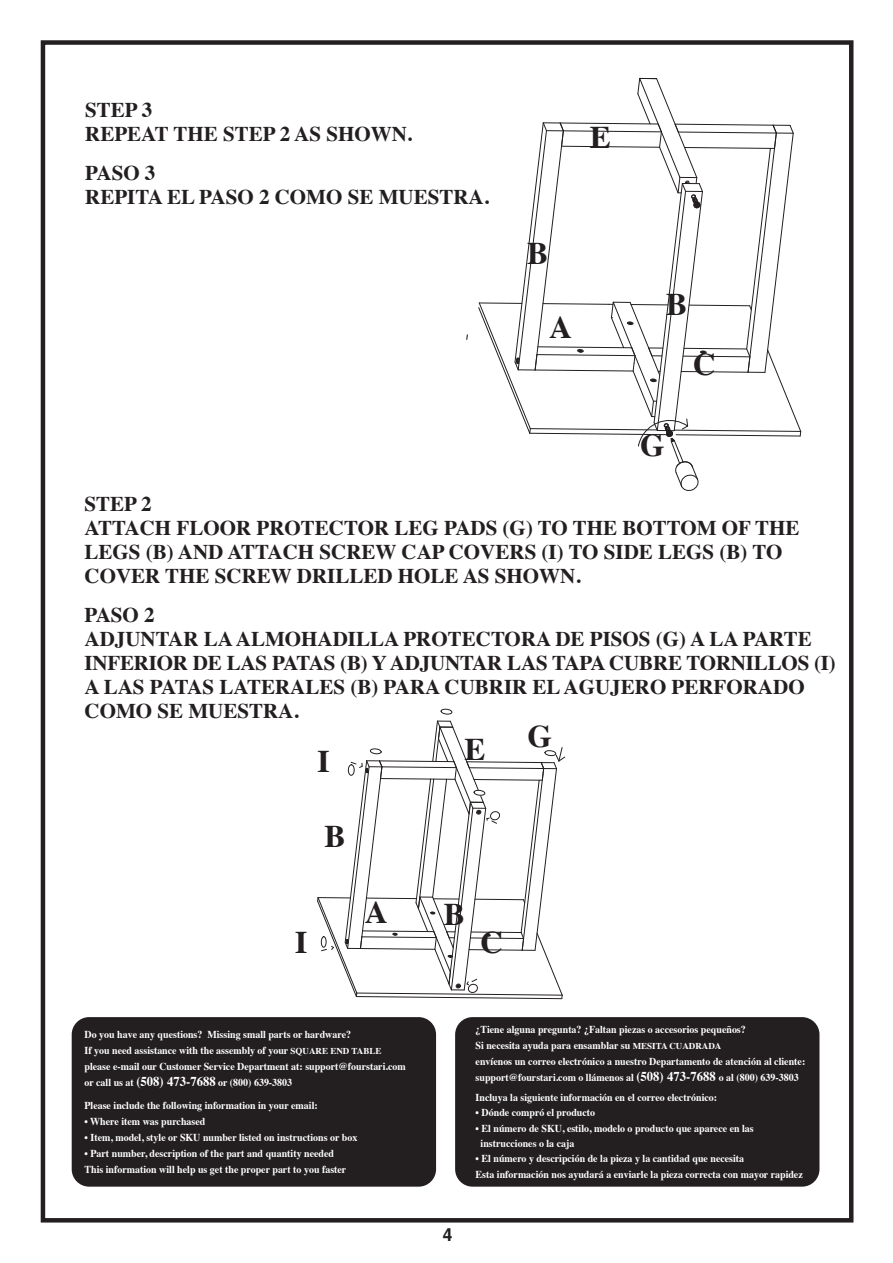
<style>
.page{position:relative;width:893px;height:1263px;background:#fff}
.page>*{position:absolute;margin:0;border:0;box-sizing:border-box;transform-origin:0 0}
.t1{font:700 31.5px "Times";color:#231f20}
.t2{font:700 21px/24px "Times";color:#231f20}
.t3{font:700 18px "Helvetica";color:#231f20;scale:.96 1}
.t4{font:700 10.65px/16.2px "Times";color:#fff;scale:.94 1}
.s1{font-size:9px}
.s2{font-size:13.5px}
</style>
<div class="page">
<div style="left:41px;top:40px;width:812px;height:1183px;border:4px solid #231f20"></div>
<div style="left:72px;top:1017px;width:364px;height:170px;background:#231f20;border-radius:17px"></div>
<div style="left:455px;top:1017px;width:364px;height:170px;background:#231f20;border-radius:17px"></div>
<svg style="left:317px;top:708px;width:248px;height:291px"></svg>
<svg style="left:478px;top:77px;width:323px;height:414px"></svg>
<h2 class="t2" style="left:85px;top:95px;width:328px">STEP 3<br>REPEAT THE STEP 2 AS SHOWN.</h2>
<h2 class="t2" style="left:85px;top:158px;width:405px">PASO 3<br>REPITA EL PASO 2 COMO SE MUESTRA.</h2>
<h1 class="t1" style="left:589px;top:108px;width:23px">E</h1>
<h1 class="t1" style="left:527px;top:224px;width:23px">B</h1>
<h1 class="t1" style="left:549px;top:297px;width:24px">A</h1>
<h1 class="t1" style="left:666px;top:274px;width:23px">B</h1>
<h1 class="t1" style="left:693px;top:334px;width:24px">C</h1>
<h1 class="t1" style="left:640px;top:415px;width:26px">G</h1>
<h2 class="t2" style="left:84px;top:489px;width:716px">STEP 2<br>ATTACH FLOOR PROTECTOR LEG PADS (G) TO THE BOTTOM OF THE LEGS (B) AND ATTACH SCREW CAP COVERS (I) TO SIDE LEGS (B) TO COVER THE SCREW DRILLED HOLE AS SHOWN.</h2>
<h2 class="t2" style="left:84px;top:600px;width:753px">PASO 2<br>ADJUNTAR LA ALMOHADILLA PROTECTORA DE PISOS (G) A LA PARTE INFERIOR DE LAS PATAS (B) Y ADJUNTAR LAS TAPA CUBRE TORNILLOS (I)<br>A LAS PATAS LATERALES (B) PARA CUBRIR EL AGUJERO PERFORADO COMO SE MUESTRA.</h2>
<h1 class="t1" style="left:317px;top:732px;width:14px">I</h1>
<h1 class="t1" style="left:324px;top:806px;width:23px">B</h1>
<h1 class="t1" style="left:464px;top:719px;width:23px">E</h1>
<h1 class="t1" style="left:295px;top:912px;width:14px">I</h1>
<h1 class="t1" style="left:365px;top:882px;width:24px">A</h1>
<h1 class="t1" style="left:444px;top:884px;width:23px">B</h1>
<h1 class="t1" style="left:480px;top:912px;width:24px">C</h1>
<h1 class="t1" style="left:527px;top:706px;width:26px">G</h1>
<p class="t4" style="left:84px;top:1025px;width:343px">Do you have any questions? Missing small parts or hardware?<br>If you need assistance with the assembly of your <span class="s1">SQUARE END TABLE </span>please e-mail our Customer Service Department at: support@fourstari.com or call us at <span class="s2">(508) 473-7688</span> or (800) 639-3803</p>
<p class="t4" style="left:84px;top:1096px;width:250px">Please include the following information in your email:</p>
<p class="t4" style="left:84px;top:1112px;width:130px">• Where item was purchased</p>
<p class="t4" style="left:84px;top:1128px;width:292px">• Item, model, style or SKU number listed on instructions or box</p>
<p class="t4" style="left:84px;top:1144px;width:280px">• Part number, description of the part and quantity needed<br>This information will help us get the proper part to you faster</p>
<h3 class="t3" style="left:443px;top:1225px;width:12px">4</h3>
<p class="t4" style="left:475px;top:1020px;width:352px">¿Tiene alguna pregunta? ¿Faltan piezas o accesorios pequeños?<br>Si necesita ayuda para ensamblar su <span class="s1">MESITA CUADRADA<br></span>envíenos un correo electrónico a nuestro Departamento de atención al cliente: support@fourstari.com o llámenos al <span class="s2">(508) 473-7688</span> o al (800) 639-3803</p>
<p class="t4" style="left:475px;top:1088px;width:258px">Incluya la siguiente información en el correo electrónico:</p>
<p class="t4" style="left:475px;top:1104px;width:129px">• Dónde compró el producto</p>
<p class="t4" style="left:480px;top:1119px;width:292px;line-height:15.3px;text-indent:-5px">• El número de SKU, estilo, modelo o producto que aparece en las instrucciones o la caja</p>
<p class="t4" style="left:475px;top:1150px;width:349px;line-height:15.3px">• El número y descripción de la pieza y la cantidad que necesita<br>Esta información nos ayudará a enviarle la pieza correcta con mayor rapidez</p>
</div>
